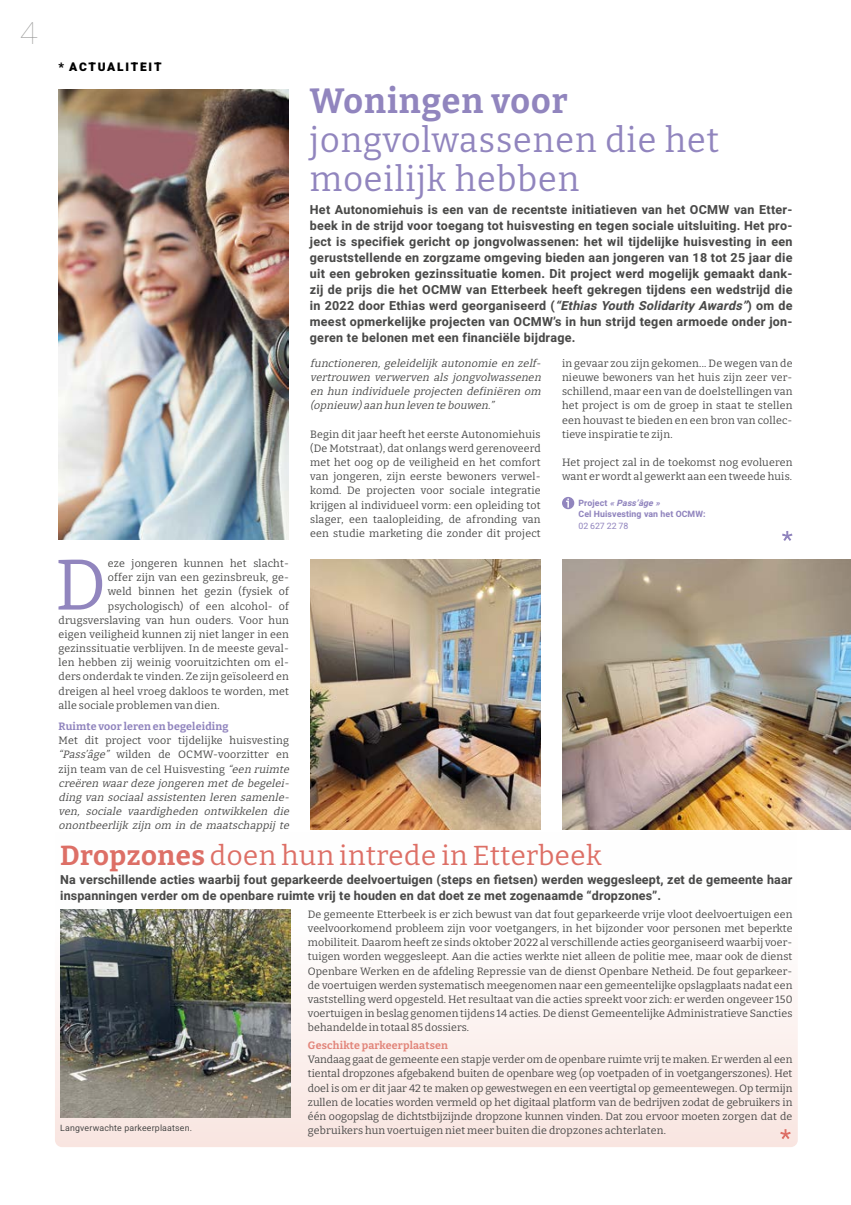
<style>
.page{position:relative;width:851px;height:1205px;background:#fff}
.page>*{position:absolute;margin:0;border:0;box-sizing:border-box;transform-origin:0 0}
.Textes_FR{font:71.5px "Bitter";color:#9185be}
.t1{font:35px/39px "Bitter";letter-spacing:.03em;color:#9185be}
.t2{font:100 31.25px "Bitter";color:#9d9d9c}
.t3{font:27.5px "Bitter";letter-spacing:.02em;color:#dd6f66}
.t4{font:700 12.5px/16px "Heebo";letter-spacing:.01em;color:#4a4a49;text-align:justify}
.t5{font:900 11.88px "Heebo";letter-spacing:.15em;color:#000}
.Textes_FR-2{font:10.62px/14.1px "Bitter";letter-spacing:.02em;color:#4a4a49;text-align:justify}
.Textes_FR-3{font:italic 10.62px/14.1px "Bitter";letter-spacing:.02em;color:#4a4a49}
.Textes_FR-4{font:700 10.62px "Bitter";letter-spacing:.02em;color:#9185be}
.t6{font:700 10.62px "Bitter";letter-spacing:.02em;color:#e2867b}
.t7{font:700 8.75px/11.2px "Heebo";letter-spacing:.01em;color:#9185be}
.Légende_photos{font:8.75px "Heebo";letter-spacing:.02em;color:#4a4a49}
.t8{font:8.75px "Heebo";letter-spacing:-.01em;color:#9185be}
.s1{font-style:normal}
.s2{font-weight:700}
.s3{font-style:italic}
</style>
<div class="page">
<svg style="left:55px;top:909px;width:742px;height:238px;fill:#fcf1ef"></svg>
<svg style="left:562px;top:497px;width:12px;height:12px"></svg>
<svg style="left:782px;top:531px;width:11px;height:10px"></svg>
<svg style="left:779px;top:1128px;width:12px;height:12px"></svg>
<img style="left:60px;top:910px;width:230px;height:207px">
<img style="left:58px;top:89px;width:230px;height:450px">
<img style="left:310px;top:559px;width:230px;height:270px">
<img style="left:562px;top:559px;width:288px;height:270px">
<p class="t2" style="left:20px;top:14px;width:19px">4</p>
<p class="t5" style="left:58px;top:58px;width:105px">* ACTUALITEIT</p>
<p class="Textes_FR" style="left:55px;top:539px;width:53px">D</p>
<p class="Textes_FR-2" style="left:108px;top:556px;width:183px">eze jongeren kunnen het slacht-</p>
<p class="Textes_FR-2" style="left:108px;top:570px;width:183px">offer zijn van een gezinsbreuk, ge-</p>
<p class="Textes_FR-2" style="left:108px;top:584px;width:183px">weld binnen het gezin (fysiek of</p>
<p class="Textes_FR-2" style="left:108px;top:598px;width:183px">psychologisch) of een alcohol- of</p>
<p class="Textes_FR-2" style="left:58px;top:613px;width:232px">drugsverslaving van hun ouders. Voor hun</p>
<p class="Textes_FR-2" style="left:58px;top:627px;width:232px">eigen veiligheid kunnen zij niet langer in een</p>
<p class="Textes_FR-2" style="left:58px;top:641px;width:232px">gezinssituatie verblijven. In de meeste geval-</p>
<p class="Textes_FR-2" style="left:58px;top:655px;width:232px">len hebben zij weinig vooruitzichten om el-</p>
<p class="Textes_FR-2" style="left:58px;top:669px;width:232px">ders onderdak te vinden. Ze zijn geïsoleerd en</p>
<p class="Textes_FR-2" style="left:58px;top:683px;width:232px">dreigen al heel vroeg dakloos te worden, met</p>
<p class="Textes_FR-2" style="left:58px;top:698px;width:163px">alle sociale problemen van dien.</p>
<p class="Textes_FR-4" style="left:58px;top:719px;width:172px">Ruimte voor leren en begeleiding</p>
<p class="Textes_FR-3" style="left:58px;top:733px;width:235px"><span class="s1">Met dit project voor tijdelijke huisvesting </span>“Pass’âge” <span class="s1">wilden de OCMW-voorzitter en zijn team van de cel Huisvesting</span> “een ruimte creëren waar deze jongeren met de begelei&shy;ding van sociaal assistenten leren samenle&shy;ven, sociale vaardigheden ontwikkelen die onontbeerlijk zij n om in de maatschappij te</p>
<p class="t1" style="left:310px;top:81px;width:410px"><span class="s2">Woningen voor </span>jongvolwassenen die het moeilijk hebben</p>
<p class="t4" style="left:310px;top:202px;width:484px">Het Autonomiehuis is een van de recentste initiatieven van het OCMW van Etter&shy;beek in de strijd voor toegang tot huisvesting en tegen sociale uitsluiting. Het pro&shy;ject is specifiek gericht op jongvolwassenen: het wil tijdelijke huisvesting in een geruststellende en zorgzame omgeving bieden aan jongeren van 18 tot 25 jaar die uit een gebroken gezinssituatie komen. Dit project werd mogelijk gemaakt dank&shy;zij de prijs die het OCMW van Etterbeek heeft gekregen tijdens een wedstrijd die in 2022 door Ethias werd georganiseerd (<span class="s3">“Ethias Youth Solidarity Awards”</span>) om de meest opmerkelijke projecten van OCMW’s in hun strijd tegen armoede onder jon&shy;geren te belonen met een financiële bijdrage.</p>
<p class="Textes_FR-3" style="left:310px;top:356px;width:235px;text-align:justify">functioneren, geleidelijk autonomie en zelf&shy;vertrouwen verwerven als j ongvolwassenen en hun individuele proj ecten definiëren om (opnieuw)aan hun leven te bouwen.”</p>
<p class="Textes_FR-2" style="left:310px;top:427px;width:232px">Begin dit jaar heeft het eerste Autonomiehuis (De Motstraat), dat onlangs werd gerenoveerd met het oog op de veiligheid en het comfort van jongeren, zijn eerste bewoners verwel&shy;komd. De projecten voor sociale integratie krijgen al individueel vorm: een opleiding tot slager, een taalopleiding, de afronding van een studie marketing die zonder dit project</p>
<p class="Textes_FR-2" style="left:562px;top:356px;width:232px">in gevaar zou zijn gekomen... De wegen van de nieuwe bewoners van het huis zijn zeer ver&shy;schillend, maar een van de doelstellingen van het project is om de groep in staat te stellen een houvast te bieden en een bron van collec&shy;tieve inspiratie te zijn.</p>
<p class="Textes_FR-2" style="left:562px;top:455px;width:232px">Het project zal in de toekomst nog evolueren want er wordt al gewerkt aan een tweede huis.</p>
<p class="t7" style="left:578px;top:497px;width:129px">P r oj e c t <span class="s3">«Pass’âge »<br></span>Cel Huisvesting van het OCMW:</p>
<p class="t8" style="left:578px;top:520px;width:51px">02 627 22 78</p>
<p class="t3" style="left:60px;top:838px;width:543px"><span class="s2">Dropzones</span> doen hun intrede in Etterbeek</p>
<p class="t4" style="left:60px;top:872px;width:733px">Na verschillende acties waarbij fout geparkeerde deelvoertuigen (steps en fietsen) werden weggesleept, zet de gemeente haar inspanningen verder om de openbare ruimte vrij te houden en dat doet ze met zogenaamde “dropzones”.</p>
<p class="Textes_FR-2" style="left:308px;top:907px;width:486px">De gemeente Etterbeek is er zich bewust van dat fout geparkeerde vrije vloot deelvoertuigen een veelvoorkomend probleem zijn voor voetgangers, in het bijzonder voor personen met beperkte mobiliteit. Daarom heeft ze sinds oktober 2022 al verschillende acties georganiseerd waarbij voer&shy;tuigen worden weggesleept. Aan die acties werkte niet alleen de politie mee, maar ook de dienst Openbare Werken en de afdeling Repressie van de dienst Openbare Netheid. De fout geparkeer&shy;de voertuigen werden systematisch meegenomen naar een gemeentelijke opslagplaats nadat een vaststelling werd opgesteld. Het resultaat van die acties spreekt voor zich: er werden ongeveer 150 voertuigen in beslag genomen tijdens 14 acties. De dienst Gemeentelijke Administratieve Sancties behandelde in totaal 85 dossiers.</p>
<p class="t6" style="left:308px;top:1038px;width:142px">Geschikte parkeerplaatsen</p>
<p class="Textes_FR-2" style="left:308px;top:1052px;width:486px">Vandaag gaat de gemeente een stapje verder om de openbare ruimte vrij te maken. Er werden al een tiental dropzones afgebakend buiten de openbare weg (op voetpaden of in voetgangerszones). Het doel is om er dit jaar 42 te maken op gewestwegen en een veertigtal op gemeentewegen. Op termijn zullen de locaties worden vermeld op het digitaal platform van de bedrijven zodat de gebruikers in één oogopslag de dichtstbijzijnde dropzone kunnen vinden. Dat zou ervoor moeten zorgen dat de gebruikers hun voertuigen niet meer buiten die dropzones achterlaten.</p>
<p class="Légende_photos" style="left:60px;top:1121px;width:133px">Langverwachte parkeerplaatsen.</p>
</div>
